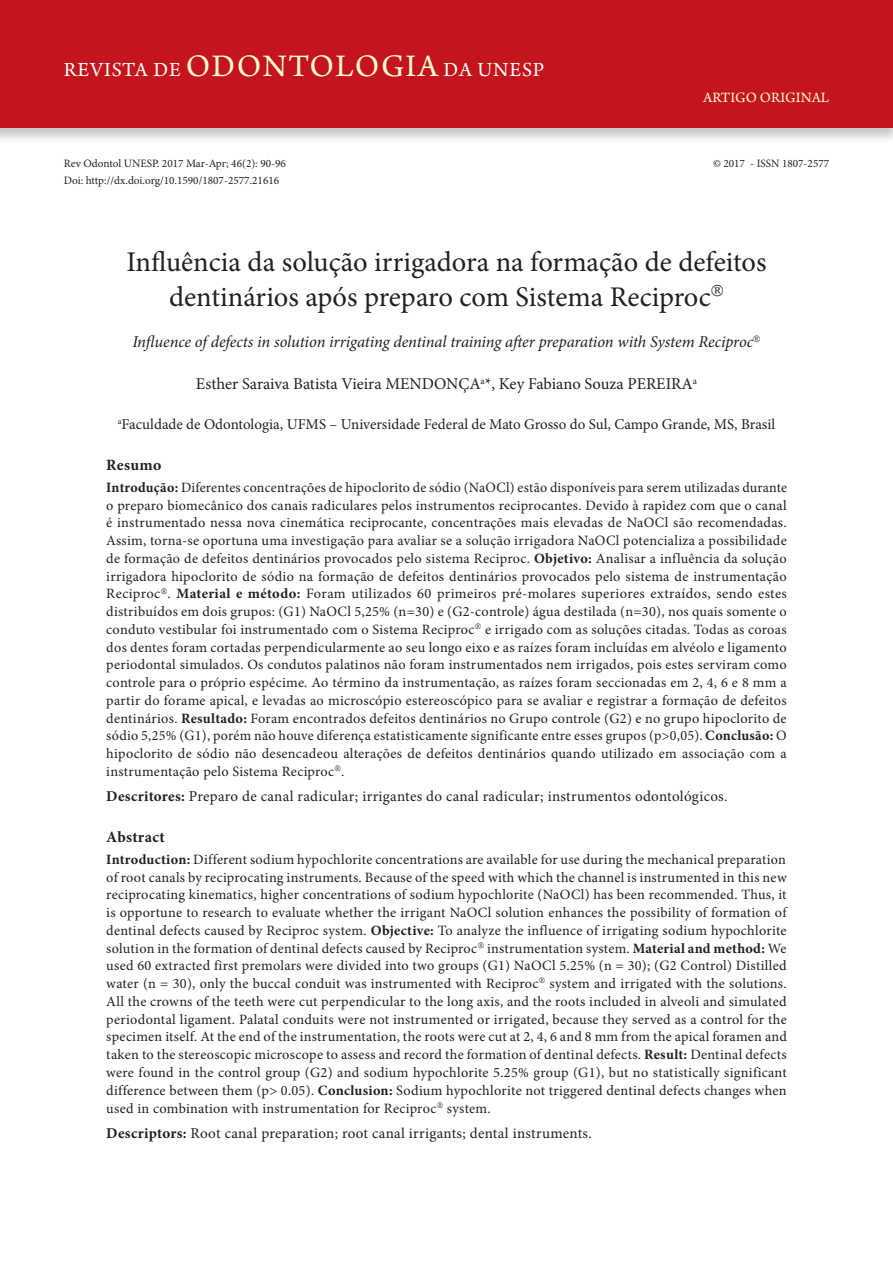
<style>
.page{position:relative;width:893px;height:1263px;background:#fff}
.page>*{position:absolute;margin:0;border:0;box-sizing:border-box;transform-origin:0 0}
.ArticleTitle{font:28.5px/34.8px "Minion Pro";color:#231f20;text-align:center}
.t1{font:21px "Arno Pro";letter-spacing:.04em;color:#fff}
.ArticleTitle-Trans1{font:italic 16.5px "Minion Pro";letter-spacing:-.01em;color:#231f20}
.Authors{font:16.5px "Minion Pro";color:#231f20}
.AbstractTitle-Trans1{font:700 15.75px "Minion Pro";letter-spacing:.02em;color:#231f20}
.AbstractTitle{font:700 15.75px "Minion Pro";letter-spacing:.02em;color:#231f20}
.Keywords{font:15px "Minion Pro";letter-spacing:.02em;color:#231f20}
.Affiliations{font:15px "Minion Pro";color:#231f20}
.Keywords-Trans1{font:15px "Minion Pro";letter-spacing:.02em;color:#231f20}
.ArticleTypeAlt{font:15px "Arno Pro";color:#fffcd5}
.Abstract{font:14.25px/17.7px "Minion Pro";letter-spacing:.02em;color:#231f20;text-align:justify}
.Abstract-Trans1{font:14.25px/17.7px "Minion Pro";letter-spacing:.02em;color:#231f20;text-align:justify}
.HeaderMasterA{font:11.25px "Minion Pro";color:#231f20}
.s1{font-size:33px;color:#fffcd5}
.s2{font-weight:700}
</style>
<div class="page">
<div style="left:0;top:0;width:893px;height:144px;background:#231f20;opacity:.25"></div>
<div style="left:0;top:0;width:893px;height:128px;background:#c4151c"></div>
<h2 class="t1" style="left:64px;top:58px;width:482px">REVISTA DE <span class="s1">ODONTOLOGIA</span> DA UNESP</h2>
<p class="ArticleTypeAlt" style="left:703px;top:89px;width:128px">ARTIGO ORIGINAL</p>
<p class="HeaderMasterA" style="left:64px;top:156px;width:224px">Rev Odontol UNESP. 2017 Mar-Apr; 46(2): 90-96</p>
<p class="HeaderMasterA" style="left:713px;top:156px;width:118px">© 2017 - ISSN 1807-2577</p>
<p class="HeaderMasterA" style="left:64px;top:173px;width:217px">Doi: http://dx.doi.org/10.1590/1807-2577.21616</p>
<p class="ArticleTitle" style="left:126px;top:244px;width:642px">Influência da solução irrigadora na formação de defeitos dentinários após preparo com Sistema Reciproc</p>
<p class="ArticleTitle-Trans1" style="left:132px;top:331px;width:622px">Influence of defects in solution irrigating dentinal training after preparation with System Reciproc</p>
<p class="Authors" style="left:196px;top:373px;width:503px">Esther Saraiva Batista Vieira MENDONÇA<sup>a</sup>*, Key Fabiano Souza PEREIRA<sup>a</sup></p>
<p class="Affiliations" style="left:118px;top:414px;width:659px"><sup>a</sup>Faculdade de Odontologia, UFMS – Universidade Federal de Mato Grosso do Sul, Campo Grande, MS, Brasil</p>
<p class="AbstractTitle" style="left:106px;top:454px;width:56px">Resumo</p>
<p class="Abstract" style="left:106px;top:478px;width:682px"><span class="s2">Introdução:</span> Diferentes concentrações de hipoclorito de sódio (NaOCl) estão disponíveis para serem utilizadas durante o preparo biomecânico dos canais radiculares pelos instrumentos reciprocantes. Devido à rapidez com que o canal é instrumentado nessa nova cinemática reciprocante, concentrações mais elevadas de NaOCl são recomendadas.<br>Assim, torna-se oportuna uma investigação para avaliar se a solução irrigadora NaOCl potencializa a possibilidade de formação de defeitos dentinários provocados pelo sistema Reciproc. <span class="s2">Objetivo:</span> Analisar a influência da solução irrigadora hipoclorito de sódio na formação de defeitos dentinários provocados pelo sistema de instrumentação Reciproc . <span class="s2">Material e método:</span> Foram utilizados 60 primeiros pré-molares superiores extraídos, sendo estes distribuídos em dois grupos: (G1) NaOCl 5,25% (n=30) e (G2-controle) água destilada (n=30), nos quais somente o conduto vestibular foi instrumentado com o Sistema Reciproc e irrigado com as soluções citadas. Todas as coroas dos dentes foram cortadas perpendicularmente ao seu longo eixo e as raízes foram incluídas em alvéolo e ligamento periodontal simulados. Os condutos palatinos não foram instrumentados nem irrigados, pois estes serviram como controle para o próprio espécime. Ao término da instrumentação, as raízes foram seccionadas em 2, 4, 6 e 8 mm a partir do forame apical, e levadas ao microscópio estereoscópico para se avaliar e registrar a formação de defeitos dentinários. <span class="s2">Resultado:</span> Foram encontrados defeitos dentinários no Grupo controle (G2) e no grupo hipoclorito de sódio 5,25% (G1), porém não houve diferença estatisticamente significante entre esses grupos (p&gt;0,05). <span class="s2">Conclusão:</span> O hipoclorito de sódio não desencadeou alterações de defeitos dentinários quando utilizado em associação com a instrumentação pelo Sistema Reciproc .</p>
<p class="Keywords" style="left:106px;top:786px;width:623px"><span class="s2">Descritores:</span> Preparo de canal radicular; irrigantes do canal radicular; instrumentos odontológicos.</p>
<p class="AbstractTitle-Trans1" style="left:106px;top:826px;width:60px">Abstract</p>
<p class="Abstract-Trans1" style="left:106px;top:850px;width:682px"><span class="s2">Introduction:</span> Different sodium hypochlorite concentrations are available for use during the mechanical preparation of root canals by reciprocating instruments. Because of the speed with which the channel is instrumented in this new reciprocating kinematics, higher concentrations of sodium hypochlorite (NaOCl) has been recommended. Thus, it is opportune to research to evaluate whether the irrigant NaOCl solution enhances the possibility of formation of dentinal defects caused by Reciproc system. <span class="s2">Objective:</span> To analyze the influence of irrigating sodium hypochlorite solution in the formation of dentinal defects caused by Reciproc instrumentation system. <span class="s2">Material and method:</span> We used 60 extracted first premolars were divided into two groups (G1) NaOCl 5.25% (n = 30); (G2 Control) Distilled water (n = 30), only the buccal conduit was instrumented with Reciproc system and irrigated with the solutions.<br>All the crowns of the teeth were cut perpendicular to the long axis, and the roots included in alveoli and simulated periodontal ligament. Palatal conduits were not instrumented or irrigated, because they served as a control for the specimen itself. At the end of the instrumentation, the roots were cut at 2, 4, 6 and 8 mm from the apical foramen and taken to the stereoscopic microscope to assess and record the formation of dentinal defects. <span class="s2">Result:</span> Dentinal defects were found in the control group (G2) and sodium hypochlorite 5.25% group (G1), but no statistically significant difference between them (p&gt; 0.05). <span class="s2">Conclusion:</span> Sodium hypochlorite not triggered dentinal defects changes when used in combination with instrumentation for Reciproc system.</p>
<p class="Keywords-Trans1" style="left:106px;top:1123px;width:487px"><span class="s2">Descriptors:</span> Root canal preparation; root canal irrigants; dental instruments.</p>
</div>
